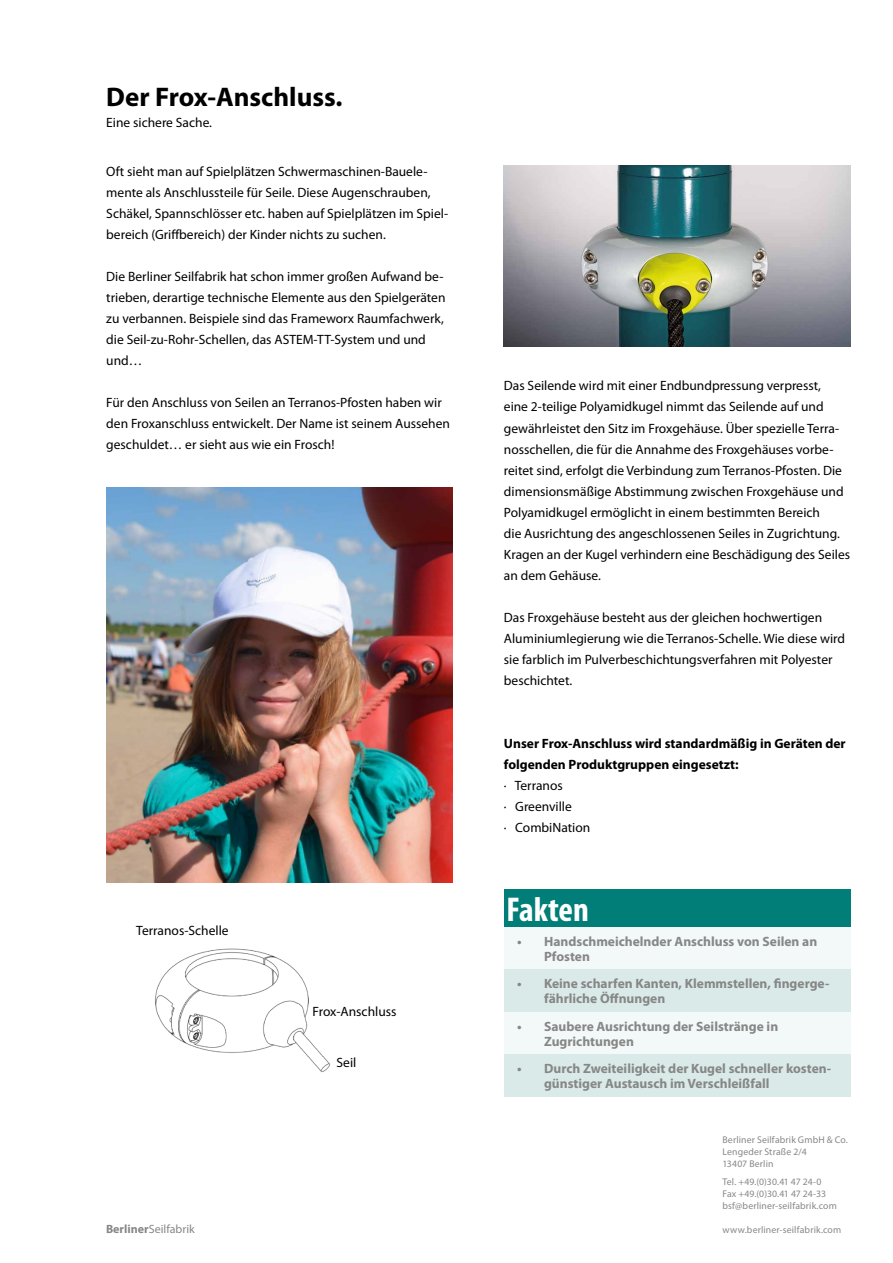
<style>
.page{position:relative;width:893px;height:1263px;background:#fff}
.page>*{position:absolute;margin:0;border:0;box-sizing:border-box;transform-origin:0 0}
.t1{font:700 condensed 34.5px "Myriad Pro";color:#fff}
.t2{font:700 27px "Myriad Pro";color:#000}
.t3{font:13.5px/21px "Myriad Pro";color:#000}
.t4{font:700 13.5px/15px "Myriad Pro";color:#868786}
.t5{font:700 13.5px/21px "Myriad Pro";color:#000}
.t6{font:12px "Myriad Pro";color:#868786}
.t7{font:9.75px/12px "Myriad Pro";letter-spacing:.015em;color:#868786}
.s1{font-weight:400}
.s2{font-weight:700}
</style>
<div class="page">
<img style="left:504px;top:166px;width:347px;height:180px">
<img style="left:106px;top:488px;width:347px;height:395px">
<img style="left:155px;top:948px;width:176px;height:124px">
<div style="left:504px;top:1012px;width:347px;height:42px;background:#f3f8f8"></div>
<div style="left:504px;top:927px;width:347px;height:42px;background:#f3f8f8"></div>
<div style="left:504px;top:969px;width:347px;height:43px;background:#daeae9"></div>
<div style="left:504px;top:1054px;width:347px;height:43px;background:#daeae9"></div>
<div style="left:504px;top:889px;width:347px;height:38px;background:#007e77"></div>
<p class="t2" style="left:106px;top:79px;width:238px">Der Frox-Anschluss.</p>
<p class="t3" style="left:106px;top:112px;width:107px">Eine sichere Sache.</p>
<p class="t3" style="left:106px;top:161px;width:343px">Oft sieht man auf Spielplätzen Schwermaschinen-Bauele&shy;mente als Anschlussteile für Seile. Diese Augenschrauben, Schäkel, Spannschlösser etc. haben auf Spielplätzen im Spiel&shy;bereich (Griffbereich) der Kinder nichts zu suchen.</p>
<p class="t3" style="left:106px;top:266px;width:341px">Die Berliner Seilfabrik hat schon immer großen Aufwand be&shy;trieben, derartige technische Elemente aus den Spielgeräten zu verbannen. Beispiele sind das Frameworx Raumfachwerk, die Seil-zu-Rohr-Schellen, das ASTEM-TT-System und und und…</p>
<p class="t3" style="left:106px;top:392px;width:345px">Für den Anschluss von Seilen an Terranos-Pfosten haben wir den Froxanschluss entwickelt. Der Name ist seinem Aussehen geschuldet… er sieht aus wie ein Frosch!</p>
<p class="t3" style="left:136px;top:920px;width:94px">Terranos-Schelle</p>
<p class="t3" style="left:313px;top:1001px;width:85px">Frox-Anschluss</p>
<p class="t3" style="left:337px;top:1052px;width:21px">Seil</p>
<p class="t3" style="left:504px;top:375px;width:348px">Das Seilende wird mit einer Endbundpressung verpresst,<br>eine 2-teilige Polyamidkugel nimmt das Seilende auf und gewährleistet den Sitz im Froxgehäuse. Über spezielle Terra&shy;nosschellen, die für die Annahme des Froxgehäuses vorbe&shy;reitet sind, erfolgt die Verbindung zum Terranos-Pfosten. Die dimensionsmäßige Abstimmung zwischen Froxgehäuse und Polyamidkugel ermöglicht in einem bestimmten Bereich<br>die Ausrichtung des angeschlossenen Seiles in Zugrichtung.<br>Kragen an der Kugel verhindern eine Beschädigung des Seiles an dem Gehäuse.</p>
<p class="t3" style="left:504px;top:606px;width:343px">Das Froxgehäuse besteht aus der gleichen hochwertigen Aluminiumlegierung wie die Terranos-Schelle. Wie diese wird sie farblich im Pulverbeschichtungsverfahren mit Polyester beschichtet.</p>
<p class="t5" style="left:504px;top:732px;width:343px">Unser Frox-Anschluss wird standardmäßig in Geräten der folgenden Produktgruppen eingesetzt:<br><span class="s1">· Terranos<br>· Greenville<br>· CombiNation</span></p>
<p class="t1" style="left:506px;top:888px;width:84px">Fakten</p>
<p class="t4" style="left:544px;top:933px;width:275px;text-indent:-27px">• Handschmeichelnder Anschluss von Seilen an<br>Pfosten</p>
<p class="t4" style="left:544px;top:976px;width:287px;text-indent:-27px">• Keine scharfen Kanten, Klemmstellen, fingerge&shy;fährliche Öffnungen</p>
<p class="t4" style="left:544px;top:1018px;width:236px;text-indent:-27px">• Saubere Ausrichtung der Seilstränge in<br>Zugrichtungen</p>
<p class="t4" style="left:544px;top:1061px;width:288px;text-indent:-27px">• Durch Zweiteiligkeit der Kugel schneller kosten&shy;günstiger Austausch im Verschleißfall</p>
<p class="t7" style="left:722px;top:1134px;width:127px">Berliner Seilfabrik GmbH &amp; Co.<br>Lengeder Straße 2/4<br>13407 Berlin</p>
<p class="t7" style="left:722px;top:1176px;width:116px">Tel. +49.(0)30.41 47 24-0<br>Fax +49.(0)30.41 47 24-33 bsf@berliner-seilfabrik.com</p>
<p class="t6" style="left:106px;top:1221px;width:90px"><span class="s2">Berliner</span>Seilfabrik</p>
<p class="t7" style="left:722px;top:1224px;width:120px">www.berliner-seilfabrik.com</p>
</div>
